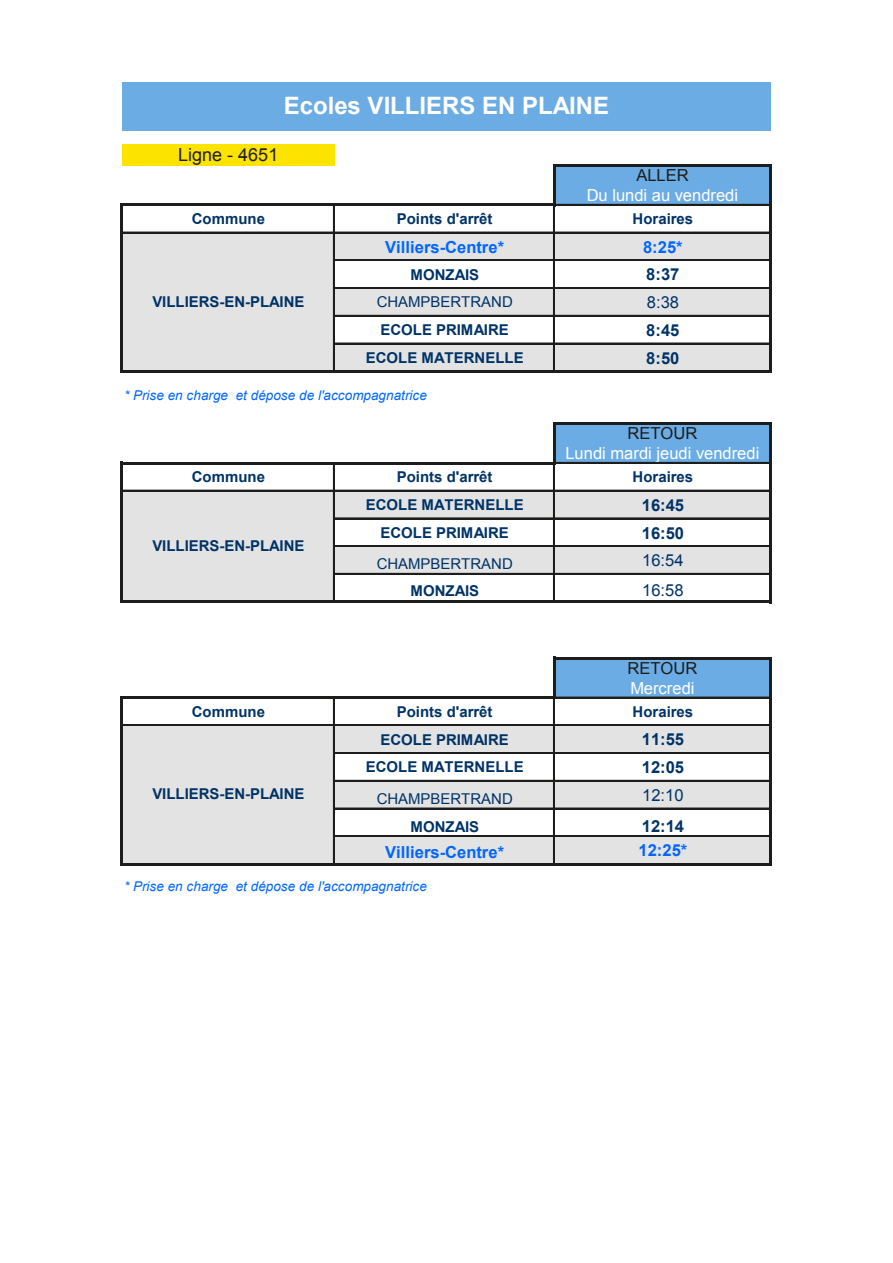
<style>
.page{position:relative;width:893px;height:1263px;background:#fff}
.page>*{position:absolute;margin:0;border:0;box-sizing:border-box;transform-origin:0 0}
.t1{font:700 24px "Arial";color:#fff}
.t2{font:18px "Arial";letter-spacing:.005em;color:#1d1d1b}
.t3{font:16.5px "Arial";color:#fff}
.t4{font:700 16.5px "Arial";color:#06f}
.t5{font:700 16.5px "Arial";color:#036}
.t6{font:16.5px "Arial";color:#036}
.t7{font:16.5px "Arial";letter-spacing:-.005em;color:#1d1d1b}
.t8{font:700 15px "Arial";color:#036}
.t9{font:15px "Arial";color:#036}
.t10{font:italic 13.5px "Arial";letter-spacing:.005em;color:#06f}
</style>
<div class="page">
<div style="left:122px;top:82px;width:648px;height:49px;background:#6cace4"></div>
<div style="left:122px;top:143px;width:212px;height:22px;background:#fce300"></div>
<div style="left:554px;top:165px;width:216px;height:40px;background:#6cace4"></div>
<div style="left:122px;top:233px;width:648px;height:27px;background:#e3e3e3"></div>
<div style="left:122px;top:260px;width:212px;height:28px;background:#e3e3e3"></div>
<div style="left:122px;top:288px;width:648px;height:28px;background:#e3e3e3"></div>
<div style="left:122px;top:316px;width:212px;height:28px;background:#e3e3e3"></div>
<div style="left:122px;top:344px;width:648px;height:27px;background:#e3e3e3"></div>
<div style="left:554px;top:423px;width:216px;height:40px;background:#6cace4"></div>
<div style="left:122px;top:491px;width:648px;height:28px;background:#e3e3e3"></div>
<div style="left:122px;top:518px;width:212px;height:28px;background:#e3e3e3"></div>
<div style="left:122px;top:546px;width:648px;height:28px;background:#e3e3e3"></div>
<div style="left:122px;top:574px;width:212px;height:28px;background:#e3e3e3"></div>
<div style="left:554px;top:658px;width:216px;height:40px;background:#6cace4"></div>
<div style="left:122px;top:725px;width:648px;height:28px;background:#e3e3e3"></div>
<div style="left:122px;top:753px;width:212px;height:28px;background:#e3e3e3"></div>
<div style="left:122px;top:781px;width:648px;height:28px;background:#e3e3e3"></div>
<div style="left:122px;top:808px;width:212px;height:28px;background:#e3e3e3"></div>
<div style="left:122px;top:836px;width:648px;height:28px;background:#e3e3e3"></div>
<hr style="left:123px;top:203px;width:432px;height:3px;background:#1d1d1b">
<hr style="left:553px;top:164px;width:2px;height:42px;background:#1d1d1b">
<hr style="left:553px;top:206px;width:2px;height:164px;background:#1d1d1b">
<hr style="left:769px;top:167px;width:3px;height:206px;background:#1d1d1b">
<hr style="left:120px;top:203px;width:3px;height:170px;background:#1d1d1b">
<hr style="left:333px;top:206px;width:2px;height:164px;background:#1d1d1b">
<hr style="left:123px;top:461px;width:432px;height:3px;background:#1d1d1b">
<hr style="left:553px;top:422px;width:2px;height:42px;background:#1d1d1b">
<hr style="left:553px;top:464px;width:2px;height:136px;background:#1d1d1b">
<hr style="left:769px;top:425px;width:3px;height:178px;background:#1d1d1b">
<hr style="left:120px;top:461px;width:3px;height:142px;background:#1d1d1b">
<hr style="left:333px;top:464px;width:2px;height:136px;background:#1d1d1b">
<hr style="left:123px;top:696px;width:432px;height:3px;background:#1d1d1b">
<hr style="left:553px;top:656px;width:2px;height:43px;background:#1d1d1b">
<hr style="left:553px;top:699px;width:2px;height:163px;background:#1d1d1b">
<hr style="left:769px;top:659px;width:3px;height:206px;background:#1d1d1b">
<hr style="left:120px;top:696px;width:3px;height:169px;background:#1d1d1b">
<hr style="left:333px;top:699px;width:2px;height:163px;background:#1d1d1b">
<hr style="left:555px;top:164px;width:217px;height:3px;background:#1d1d1b">
<hr style="left:555px;top:204px;width:214px;height:2px;background:#1d1d1b">
<hr style="left:123px;top:232px;width:646px;height:1px;background:#1d1d1b">
<hr style="left:335px;top:259px;width:434px;height:1px;background:#1d1d1b">
<hr style="left:335px;top:260px;width:434px;height:1px;background:#1d1d1b">
<hr style="left:335px;top:287px;width:434px;height:2px;background:#1d1d1b">
<hr style="left:335px;top:315px;width:434px;height:2px;background:#1d1d1b">
<hr style="left:335px;top:343px;width:434px;height:1px;background:#1d1d1b">
<hr style="left:123px;top:370px;width:649px;height:3px;background:#1d1d1b">
<hr style="left:555px;top:422px;width:217px;height:3px;background:#1d1d1b">
<hr style="left:555px;top:462px;width:214px;height:2px;background:#1d1d1b">
<hr style="left:123px;top:490px;width:646px;height:1px;background:#1d1d1b">
<hr style="left:335px;top:517px;width:434px;height:1px;background:#1d1d1b">
<hr style="left:335px;top:518px;width:434px;height:1px;background:#1d1d1b">
<hr style="left:335px;top:545px;width:434px;height:2px;background:#1d1d1b">
<hr style="left:335px;top:573px;width:434px;height:1px;background:#1d1d1b">
<hr style="left:123px;top:600px;width:649px;height:3px;background:#1d1d1b">
<hr style="left:555px;top:656px;width:217px;height:3px;background:#1d1d1b">
<hr style="left:555px;top:697px;width:214px;height:1px;background:#1d1d1b">
<hr style="left:123px;top:724px;width:646px;height:2px;background:#1d1d1b">
<hr style="left:335px;top:752px;width:434px;height:2px;background:#1d1d1b">
<hr style="left:335px;top:780px;width:434px;height:1px;background:#1d1d1b">
<hr style="left:335px;top:807px;width:434px;height:1px;background:#1d1d1b">
<hr style="left:335px;top:808px;width:434px;height:1px;background:#1d1d1b">
<hr style="left:335px;top:835px;width:434px;height:2px;background:#1d1d1b">
<hr style="left:123px;top:862px;width:649px;height:3px;background:#1d1d1b">
<h1 class="t1" style="left:284px;top:90px;width:327px">Ecoles VILLIERS EN PLAINE</h1>
<p class="t2" style="left:178px;top:143px;width:102px">Ligne - 4651</p>
<p class="t7" style="left:636px;top:164px;width:54px">ALLER</p>
<p class="t3" style="left:587px;top:185px;width:153px">Du lundi au vendredi</p>
<p class="t8" style="left:192px;top:209px;width:75px">Commune</p>
<p class="t8" style="left:397px;top:209px;width:97px">Points d'arrêt</p>
<p class="t8" style="left:632px;top:209px;width:62px">Horaires</p>
<p class="t4" style="left:385px;top:236px;width:120px">Villiers-Centre*</p>
<p class="t4" style="left:643px;top:236px;width:41px">8:25*</p>
<p class="t8" style="left:410px;top:264px;width:70px">MONZAIS</p>
<p class="t5" style="left:646px;top:264px;width:35px">8:37</p>
<p class="t9" style="left:377px;top:292px;width:138px">CHAMPBERTRAND</p>
<p class="t6" style="left:647px;top:291px;width:34px">8:38</p>
<p class="t8" style="left:380px;top:320px;width:130px">ECOLE PRIMAIRE</p>
<p class="t5" style="left:646px;top:319px;width:35px">8:45</p>
<p class="t8" style="left:366px;top:348px;width:159px">ECOLE MATERNELLE</p>
<p class="t5" style="left:646px;top:347px;width:35px">8:50</p>
<p class="t10" style="left:124px;top:386px;width:304px">* Prise en charge et dépose de l'accompagnatrice</p>
<p class="t7" style="left:627px;top:422px;width:71px">RETOUR</p>
<p class="t3" style="left:565px;top:443px;width:195px">Lundi mardi jeudi vendredi</p>
<p class="t8" style="left:192px;top:467px;width:75px">Commune</p>
<p class="t8" style="left:397px;top:467px;width:97px">Points d'arrêt</p>
<p class="t8" style="left:632px;top:467px;width:62px">Horaires</p>
<p class="t8" style="left:366px;top:495px;width:159px">ECOLE MATERNELLE</p>
<p class="t5" style="left:642px;top:494px;width:44px">16:45</p>
<p class="t8" style="left:380px;top:522px;width:130px">ECOLE PRIMAIRE</p>
<p class="t5" style="left:642px;top:522px;width:44px">16:50</p>
<p class="t9" style="left:377px;top:554px;width:138px">CHAMPBERTRAND</p>
<p class="t6" style="left:642px;top:549px;width:43px">16:54</p>
<p class="t8" style="left:410px;top:580px;width:70px">MONZAIS</p>
<p class="t6" style="left:642px;top:579px;width:43px">16:58</p>
<p class="t8" style="left:152px;top:291px;width:154px">VILLIERS-EN-PLAINE</p>
<p class="t8" style="left:152px;top:535px;width:154px">VILLIERS-EN-PLAINE</p>
<p class="t7" style="left:627px;top:657px;width:71px">RETOUR</p>
<p class="t3" style="left:630px;top:677px;width:66px">Mercredi</p>
<p class="t8" style="left:192px;top:701px;width:75px">Commune</p>
<p class="t8" style="left:397px;top:701px;width:97px">Points d'arrêt</p>
<p class="t8" style="left:632px;top:701px;width:62px">Horaires</p>
<p class="t8" style="left:380px;top:729px;width:130px">ECOLE PRIMAIRE</p>
<p class="t5" style="left:642px;top:728px;width:44px">11:55</p>
<p class="t8" style="left:366px;top:757px;width:159px">ECOLE MATERNELLE</p>
<p class="t5" style="left:642px;top:756px;width:44px">12:05</p>
<p class="t9" style="left:377px;top:789px;width:138px">CHAMPBERTRAND</p>
<p class="t6" style="left:642px;top:784px;width:43px">12:10</p>
<p class="t8" style="left:410px;top:816px;width:70px">MONZAIS</p>
<p class="t5" style="left:642px;top:815px;width:44px">12:14</p>
<p class="t4" style="left:385px;top:841px;width:120px">Villiers-Centre*</p>
<p class="t4" style="left:638px;top:839px;width:50px">12:25*</p>
<p class="t10" style="left:124px;top:877px;width:304px">* Prise en charge et dépose de l'accompagnatrice</p>
<p class="t8" style="left:152px;top:784px;width:154px">VILLIERS-EN-PLAINE</p>
</div>
